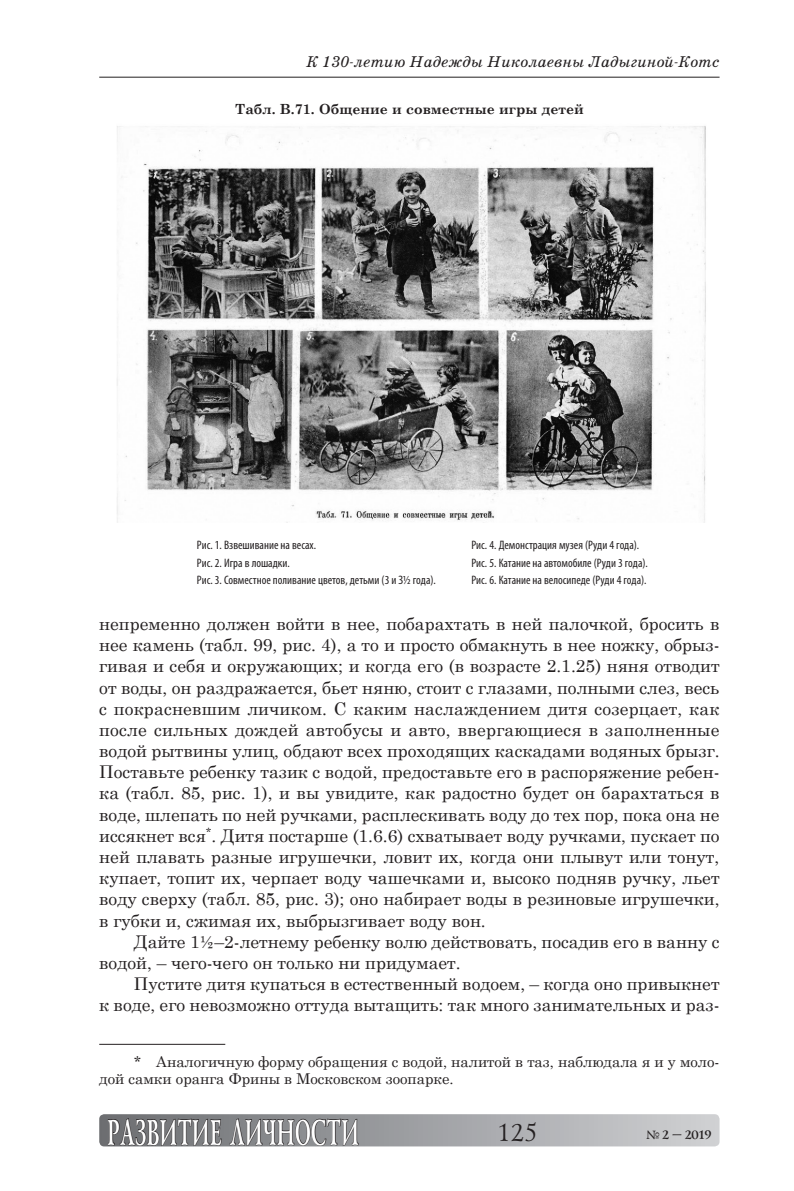
<style>
.page{position:relative;width:794px;height:1191px;background:#fff}
.page>*{position:absolute;margin:0;border:0;box-sizing:border-box;transform-origin:0 0}
.t1{font:700 36.75px "Lazurski C";letter-spacing:.02em;color:#fff;scale:.57 1}
.t2{font:24.5px "Lazurski C";color:#231f20}
.Text{font:17.5px/21.2px "Century Schoolbook";color:#231f20;text-align:justify}
.t3{font:italic 15.75px "School Book C";color:#231f20}
.Snoska_1{font:14.88px/17.5px "Century Schoolbook";color:#231f20}
.Ris{font:700 14px "Century Schoolbook";color:#231f20}
.Ris-2{font:condensed 12.25px "Myriad Pro";color:#231f20}
.t4{font:700 12.25px "Lazurski C";color:#231f20}
</style>
<div class="page">
<div style="left:99px;top:1114px;width:620px;height:32px;background:linear-gradient(to right,#6b6d70,#d0d0d3);border-radius:5px"></div>
<svg style="left:108px;top:1117px;width:114px;height:29px;background:#5e5e60"></svg>
<svg style="left:230px;top:1118px;width:129px;height:28px;background:#6e6e70"></svg>
<hr style="left:99px;top:77px;width:620px;height:1px;background:#231f20">
<hr style="left:99px;top:1043px;width:126px;height:1px;background:#231f20">
<img style="left:117px;top:126px;width:589px;height:396px">
<p class="t3" style="left:306px;top:53px;width:415px">К 130-летию Надежды Николаевны Ладыгиной-Котс</p>
<p class="Ris" style="left:235px;top:98px;width:350px">Табл. B.71. Общение и совместные игры детей</p>
<p class="Ris-2" style="left:197px;top:538px;width:121px">Рис. 1. Взвешивание на весах.</p>
<p class="Ris-2" style="left:471px;top:538px;width:169px">Рис. 4. Демонстрация музея (Руди 4 года).</p>
<p class="Ris-2" style="left:197px;top:555px;width:94px">Рис. 2. Игра в лошадки.</p>
<p class="Ris-2" style="left:471px;top:555px;width:178px">Рис. 5. Катание на автомобиле (Руди 3 года).</p>
<p class="Ris-2" style="left:197px;top:572px;width:240px">Рис. 3. Совместное поливание цветов, детьми (3 и З½ года).</p>
<p class="Ris-2" style="left:471px;top:572px;width:177px">Рис. 6. Катание на велосипеде (Руди 4 года).</p>
<p class="Text" style="left:99px;top:611px;width:622px">непременно должен войти в нее, побарахтать в ней палочкой, бросить в нее камень (табл. 99, рис. 4), а то и просто обмакнуть в нее ножку, обрыз&shy;гивая и себя и окружающих; и когда его (в возрасте 2.1.25) няня отводит от воды, он раздражается, бьет няню, стоит с глазами, полными слез, весь с покрасневшим личиком. С каким наслаждением дитя созерцает, как после сильных дождей автобусы и авто, ввергающиеся в заполненные водой рытвины улиц, обдают всех проходящих каскадами водяных брызг.<br>Поставьте ребенку тазик с водой, предоставьте его в распоряжение ребен&shy;ка (табл. 85, рис. 1), и вы увидите, как радостно будет он барахтаться в воде, шлепать по ней ручками, расплескивать воду до тех пор, пока она не иссякнет вся<sup>*</sup>. Дитя постарше (1.6.6) схватывает воду ручками, пускает по ней плавать разные игрушечки, ловит их, когда они плывут или тонут, купает, топит их, черпает воду чашечками и, высоко подняв ручку, льет воду сверху (табл. 85, рис. 3); оно набирает воды в резиновые игрушечки, в губки и, сжимая их, выбрызгивает воду вон.</p>
<p class="Text" style="left:99px;top:929px;width:622px;text-indent:35px">Дайте 1½–2-летнему ребенку волю действовать, посадив его в ванну с водой, – чего-чего он только ни придумает.</p>
<p class="Text" style="left:99px;top:971px;width:622px;text-align:right">Пустите дитя купаться в естественный водоем, – когда оно привыкнет<br>к воде, его невозможно оттуда вытащить: так много занимательных и раз-</p>
<p class="Snoska_1" style="left:99px;top:1051px;width:622px;text-indent:35px">* Аналогичную форму обращения с водой, налитой в таз, наблюдала я и у моло&shy;дой самки оранга Фрины в Московском зоопарке.</p>
<h1 class="t1" style="left:106px;top:1111px;width:442px">РАЗВИТИЕ ЛИЧНОСТИ</h1>
<h2 class="t2" style="left:496px;top:1118px;width:41px">125</h2>
<p class="t4" style="left:646px;top:1128px;width:66px">№ 2 – 2019</p>
</div>
